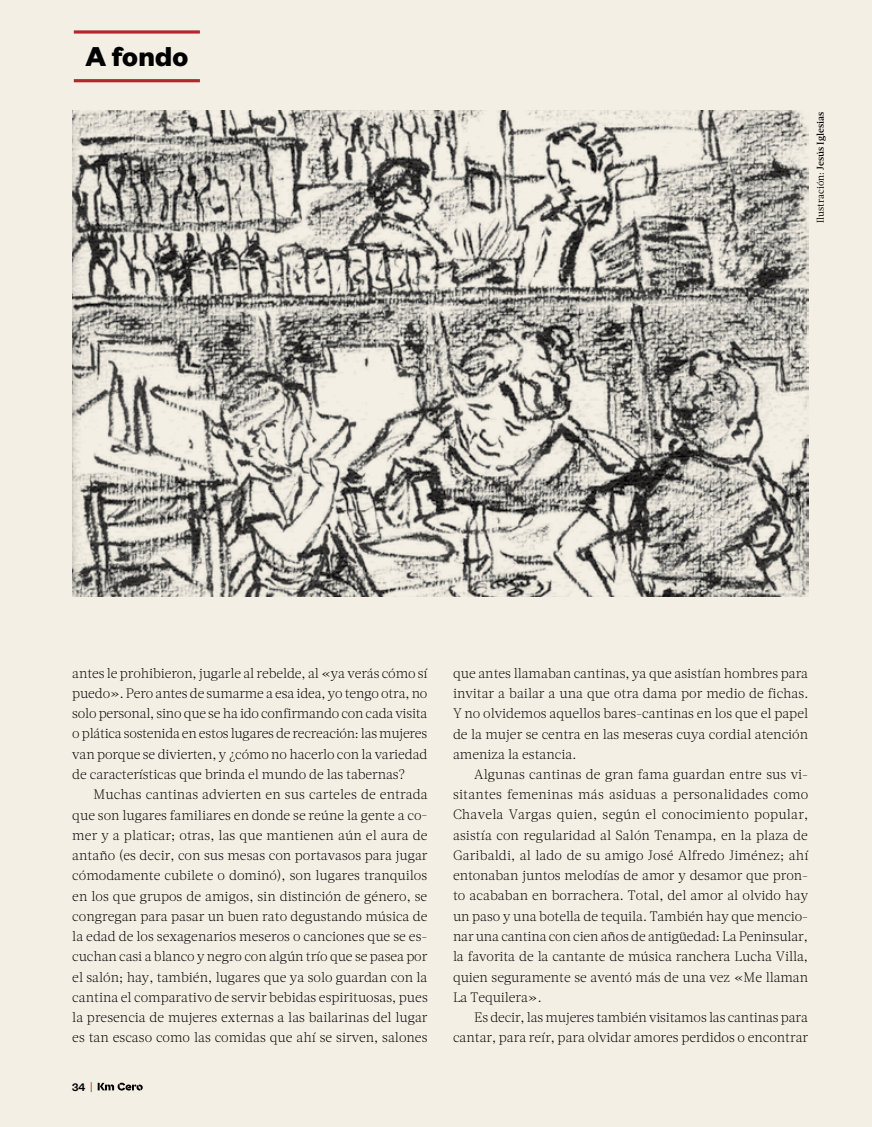
<style>
.page{position:relative;width:872px;height:1127px;background:#f4efe4}
.page>*{position:absolute;margin:0;border:0;box-sizing:border-box;transform-origin:0 0}
.t1{font:700 30px "Founders Grotesk";letter-spacing:.01em;color:#000}
.t2{font:300 13.65px/20.2px "Acta";color:#000;text-align:justify}
.t3{font:500 12px "Founders Grotesk";color:#000}
.t4{font:500 9.75px "Acta";color:#000}
.s1{font-weight:400}
.s2{font-weight:300;font-size:13.5px;color:#b2262c}
</style>
<div class="page">
<svg style="left:98px;top:1082px;width:45px;height:8px"></svg>
<svg style="left:74px;top:30px;width:126px;height:4px"></svg>
<hr style="left:74px;top:79px;width:126px;height:3px;background:#b2262c">
<img style="left:72px;top:111px;width:736px;height:486px">
<h1 class="t1" style="left:85px;top:37px;width:105px">A fondo</h1>
<p class="t4" style="left:814px;top:223px;width:112px;rotate:-90deg"><span class="s1">Ilustración:</span> Jesús Iglesias</p>
<p class="t2" style="left:72px;top:663px;width:357px">antes le prohibieron, jugarle al rebelde, al «ya verás cómo sí puedo». Pero antes de sumarme a esa idea, yo tengo otra, no solo personal, sino que se ha ido confirmando con cada visita o plática sostenida en estos lugares de recreación: las mujeres van porque se divierten, y ¿cómo no hacerlo con la variedad de características que brinda el mundo de las tabernas?</p>
<p class="t2" style="left:72px;top:784px;width:357px;text-indent:21px">Muchas cantinas advierten en sus carteles de entrada que son lugares familiares en donde se reúne la gente a co&shy;mer y a platicar; otras, las que mantienen aún el aura de antaño (es decir, con sus mesas con portavasos para jugar cómodamente cubilete o dominó), son lugares tranquilos en los que grupos de amigos, sin distinción de género, se congregan para pasar un buen rato degustando música de la edad de los sexagenarios meseros o canciones que se es&shy;cuchan casi a blanco y negro con algún trío que se pasea por el salón; hay, también, lugares que ya solo guardan con la cantina el comparativo de servir bebidas espirituosas, pues la presencia de mujeres externas a las bailarinas del lugar es tan escaso como las comidas que ahí se sirven, salones</p>
<p class="t3" style="left:72px;top:1079px;width:22px">34 <span class="s2">|</span></p>
<p class="t2" style="left:453px;top:663px;width:357px">que antes llamaban cantinas, ya que asistían hombres para invitar a bailar a una que otra dama por medio de fichas.<br>Y no olvidemos aquellos bares-cantinas en los que el papel de la mujer se centra en las meseras cuya cordial atención ameniza la estancia.</p>
<p class="t2" style="left:453px;top:764px;width:357px;text-indent:21px">Algunas cantinas de gran fama guardan entre sus vi&shy;sitantes femeninas más asiduas a personalidades como Chavela Vargas quien, según el conocimiento popular, asistía con regularidad al Salón Tenampa, en la plaza de Garibaldi, al lado de su amigo José Alfredo Jiménez; ahí entonaban juntos melodías de amor y desamor que pron&shy;to acababan en borrachera. Total, del amor al olvido hay un paso y una botella de tequila. También hay que mencio&shy;nar una cantina con cien años de antigüedad: La Peninsular, la favorita de la cantante de música ranchera Lucha Villa, quien seguramente se aventó más de una vez «Me llaman La Tequilera».</p>
<p class="t2" style="left:453px;top:1007px;width:357px;text-align:right">Es decir, las mujeres también visitamos las cantinas para cantar, para reír, para olvidar amores perdidos o encontrar</p>
</div>
